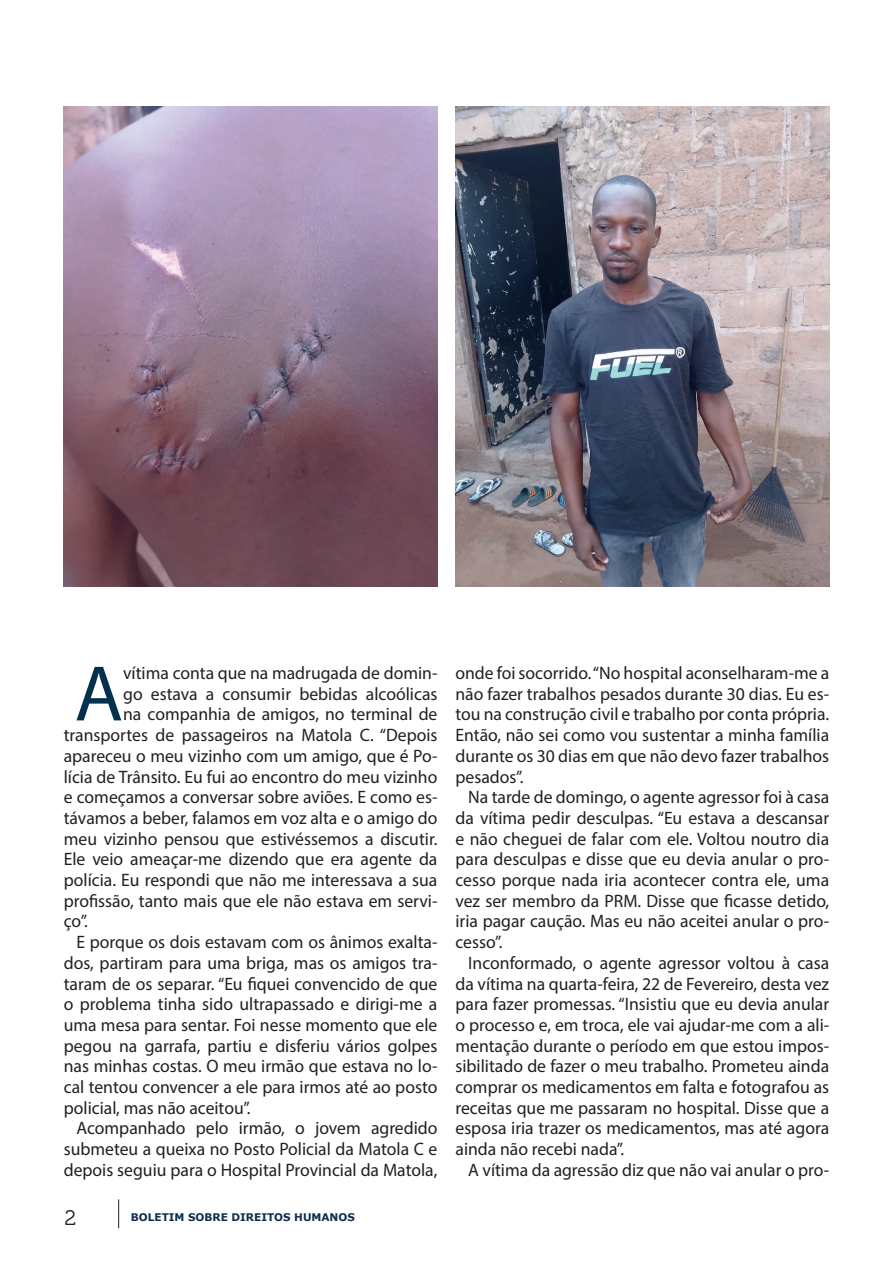
<style>
.page{position:relative;width:893px;height:1263px;background:#fff}
.page>*{position:absolute;margin:0;border:0;box-sizing:border-box;transform-origin:0 0}
.t1{font:79.35px "Myriad Pro";color:#03304d}
.t2{font:21px "Museo 300";color:#231f20}
.t3{font:18px/20.7px "Myriad Pro";color:#231f20;text-align:justify}
.t4{font:700 10.5px "Verdana";color:#102d4e}
</style>
<div class="page">
<svg style="left:118px;top:1199px;width:1px;height:29px"></svg>
<img style="left:64px;top:106px;width:373px;height:480px">
<img style="left:455px;top:106px;width:374px;height:480px">
<h1 class="t1" style="left:75px;top:645px;width:50px">A</h1>
<p class="t3" style="left:123px;top:662px;width:316px">vítima conta que na madrugada de domin-</p>
<p class="t3" style="left:123px;top:683px;width:316px">go estava a consumir bebidas alcoólicas</p>
<p class="t3" style="left:123px;top:704px;width:316px">na companhia de amigos, no terminal de</p>
<p class="t3" style="left:64px;top:724px;width:375px">transportes de passageiros na Matola C. “Depois</p>
<p class="t3" style="left:64px;top:745px;width:375px">apareceu o meu vizinho com um amigo, que é Po-</p>
<p class="t3" style="left:64px;top:766px;width:375px">lícia de Trânsito. Eu fui ao encontro do meu vizinho</p>
<p class="t3" style="left:64px;top:786px;width:375px">e começamos a conversar sobre aviões. E como es-</p>
<p class="t3" style="left:64px;top:807px;width:375px">távamos a beber, falamos em voz alta e o amigo do</p>
<p class="t3" style="left:64px;top:828px;width:375px">meu vizinho pensou que estivéssemos a discutir.</p>
<p class="t3" style="left:64px;top:849px;width:375px">Ele veio ameaçar-me dizendo que era agente da</p>
<p class="t3" style="left:64px;top:869px;width:375px">polícia. Eu respondi que não me interessava a sua</p>
<p class="t3" style="left:64px;top:890px;width:375px">profissão, tanto mais que ele não estava em servi-</p>
<p class="t3" style="left:64px;top:911px;width:26px">ço”.</p>
<p class="t3" style="left:77px;top:931px;width:362px">E porque os dois estavam com os ânimos exalta-</p>
<p class="t3" style="left:64px;top:952px;width:375px">dos, partiram para uma briga, mas os amigos tra-</p>
<p class="t3" style="left:64px;top:973px;width:375px">taram de os separar. “Eu fiquei convencido de que</p>
<p class="t3" style="left:64px;top:993px;width:375px">o problema tinha sido ultrapassado e dirigi-me a</p>
<p class="t3" style="left:64px;top:1014px;width:375px">uma mesa para sentar. Foi nesse momento que ele</p>
<p class="t3" style="left:64px;top:1035px;width:375px">pegou na garrafa, partiu e disferiu vários golpes</p>
<p class="t3" style="left:64px;top:1056px;width:375px">nas minhas costas. O meu irmão que estava no lo-</p>
<p class="t3" style="left:64px;top:1076px;width:375px">cal tentou convencer a ele para irmos até ao posto</p>
<p class="t3" style="left:64px;top:1097px;width:188px">policial, mas não aceitou”.</p>
<p class="t3" style="left:77px;top:1118px;width:362px">Acompanhado pelo irmão, o jovem agredido</p>
<p class="t3" style="left:64px;top:1138px;width:375px">submeteu a queixa no Posto Policial da Matola C e</p>
<p class="t3" style="left:64px;top:1159px;width:375px">depois seguiu para o Hospital Provincial da Matola,</p>
<p class="t2" style="left:64px;top:1206px;width:13px">2</p>
<p class="t4" style="left:131px;top:1211px;width:225px">BOLETIM SOBRE DIREITOS HUMANOS</p>
<p class="t3" style="left:455px;top:662px;width:375px">onde foi socorrido. “No hospital aconselharam-me a não fazer trabalhos pesados durante 30 dias. Eu es&shy;tou na construção civil e trabalho por conta própria.<br>Então, não sei como vou sustentar a minha família durante os 30 dias em que não devo fazer trabalhos pesados”.</p>
<p class="t3" style="left:455px;top:786px;width:375px;text-indent:13px">Na tarde de domingo, o agente agressor foi à casa da vítima pedir desculpas. “Eu estava a descansar e não cheguei de falar com ele. Voltou noutro dia para desculpas e disse que eu devia anular o pro&shy;cesso porque nada iria acontecer contra ele, uma vez ser membro da PRM. Disse que ficasse detido, iria pagar caução. Mas eu não aceitei anular o pro&shy;cesso”.</p>
<p class="t3" style="left:455px;top:952px;width:375px;text-indent:13px">Inconformado, o agente agressor voltou à casa da vítima na quarta-feira, 22 de Fevereiro, desta vez para fazer promessas. “Insistiu que eu devia anular o processo e, em troca, ele vai ajudar-me com a ali&shy;mentação durante o período em que estou impos&shy;sibilitado de fazer o meu trabalho. Prometeu ainda comprar os medicamentos em falta e fotografou as receitas que me passaram no hospital. Disse que a esposa iria trazer os medicamentos, mas até agora ainda não recebi nada”.</p>
<p class="t3" style="left:468px;top:1159px;width:362px">A vítima da agressão diz que não vai anular o pro-</p>
</div>
